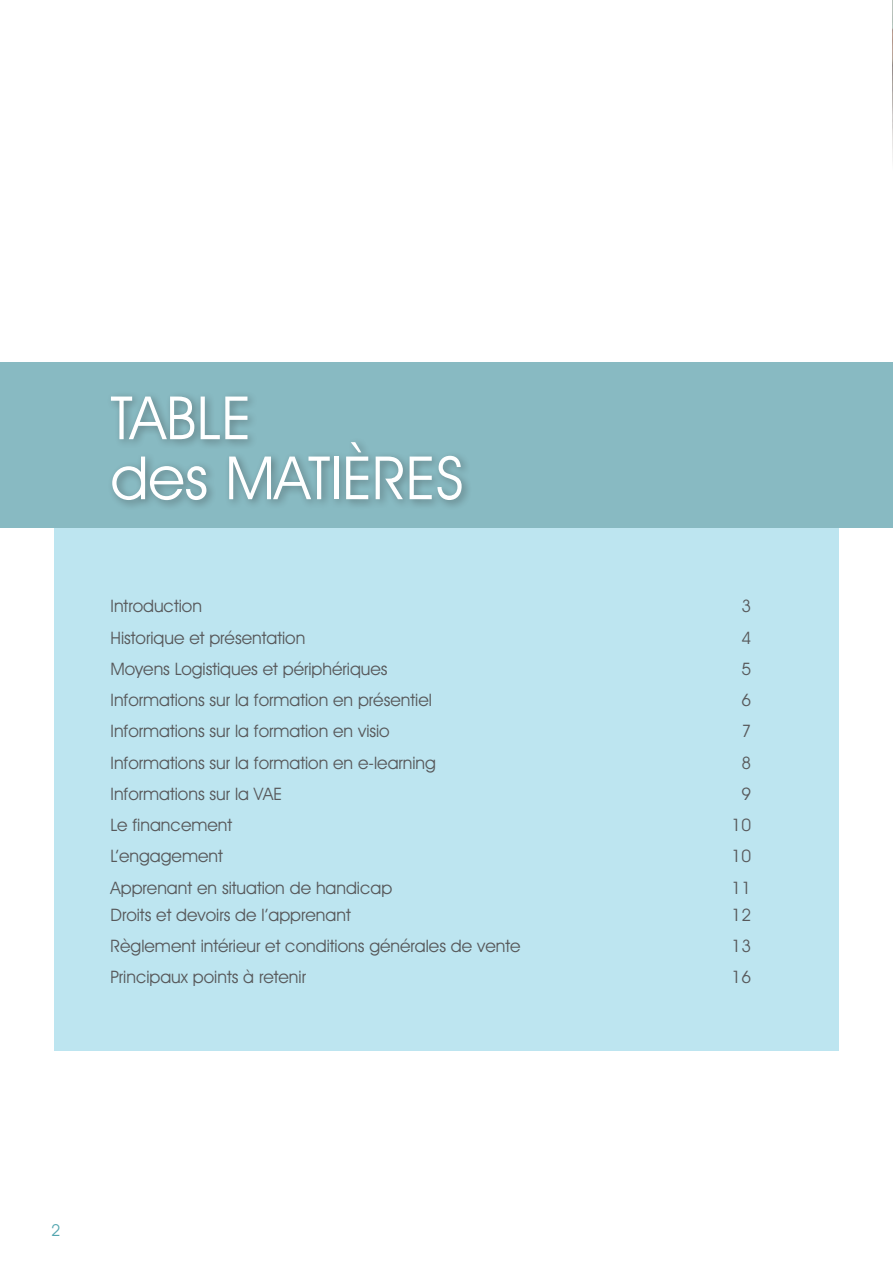
<style>
.page{position:relative;width:893px;height:1263px;background:#fff}
.page>*{position:absolute;margin:0;border:0;box-sizing:border-box;transform-origin:0 0}
.t1{font:60px/60px "Avant Garde IT Cby BT";color:#fff}
.t2{font:17.25px "Avant Garde IT Cby BT";color:#57585a}
.t3{font:16.5px "Avant Garde IT Cby BT";color:#52a5af}
</style>
<div class="page">
<div style="left:54px;top:519px;width:785px;height:531px;background:#bde5f0"></div>
<img style="left:892px;top:0;width:1px;height:162px">
<div style="left:0;top:362px;width:893px;height:166px;background:#88bac2"></div>
<div style="left:106px;top:391px;width:366px;height:120px;background:#221f1f;opacity:.4"></div>
<h1 class="t1" style="left:111px;top:392px;width:355px">TABLE<br>des MATIÈRES</h1>
<p class="t2" style="left:111px;top:599px;width:93px">Introduction</p>
<p class="t2" style="left:741px;top:599px;width:11px">3</p>
<p class="t2" style="left:111px;top:630px;width:196px">Historique et présentation</p>
<p class="t2" style="left:741px;top:630px;width:11px">4</p>
<p class="t2" style="left:111px;top:661px;width:279px">Moyens Logistiques et périphériques</p>
<p class="t2" style="left:741px;top:661px;width:11px">5</p>
<p class="t2" style="left:111px;top:693px;width:323px">Informations sur la formation en présentiel</p>
<p class="t2" style="left:741px;top:693px;width:11px">6</p>
<p class="t2" style="left:111px;top:724px;width:281px">Informations sur la formation en visio</p>
<p class="t2" style="left:741px;top:724px;width:11px">7</p>
<p class="t2" style="left:111px;top:755px;width:327px">Informations sur la formation en e-learning</p>
<p class="t2" style="left:741px;top:755px;width:11px">8</p>
<p class="t2" style="left:111px;top:786px;width:173px">Informations sur la VAE</p>
<p class="t2" style="left:741px;top:786px;width:11px">9</p>
<p class="t2" style="left:111px;top:818px;width:123px">Le financement</p>
<p class="t2" style="left:732px;top:818px;width:21px">10</p>
<p class="t2" style="left:111px;top:849px;width:114px">L’engagement</p>
<p class="t2" style="left:732px;top:849px;width:21px">10</p>
<p class="t2" style="left:111px;top:880px;width:283px">Apprenant en situation de handicap</p>
<p class="t2" style="left:732px;top:880px;width:21px">11</p>
<p class="t2" style="left:111px;top:907px;width:242px">Droits et devoirs de l’apprenant</p>
<p class="t2" style="left:732px;top:907px;width:21px">12</p>
<p class="t2" style="left:111px;top:938px;width:412px">Règlement intérieur et conditions générales de vente</p>
<p class="t2" style="left:732px;top:938px;width:21px">13</p>
<p class="t2" style="left:111px;top:970px;width:197px">Principaux points à retenir</p>
<p class="t2" style="left:732px;top:970px;width:21px">16</p>
<p class="t3" style="left:51px;top:1223px;width:11px">2</p>
</div>
